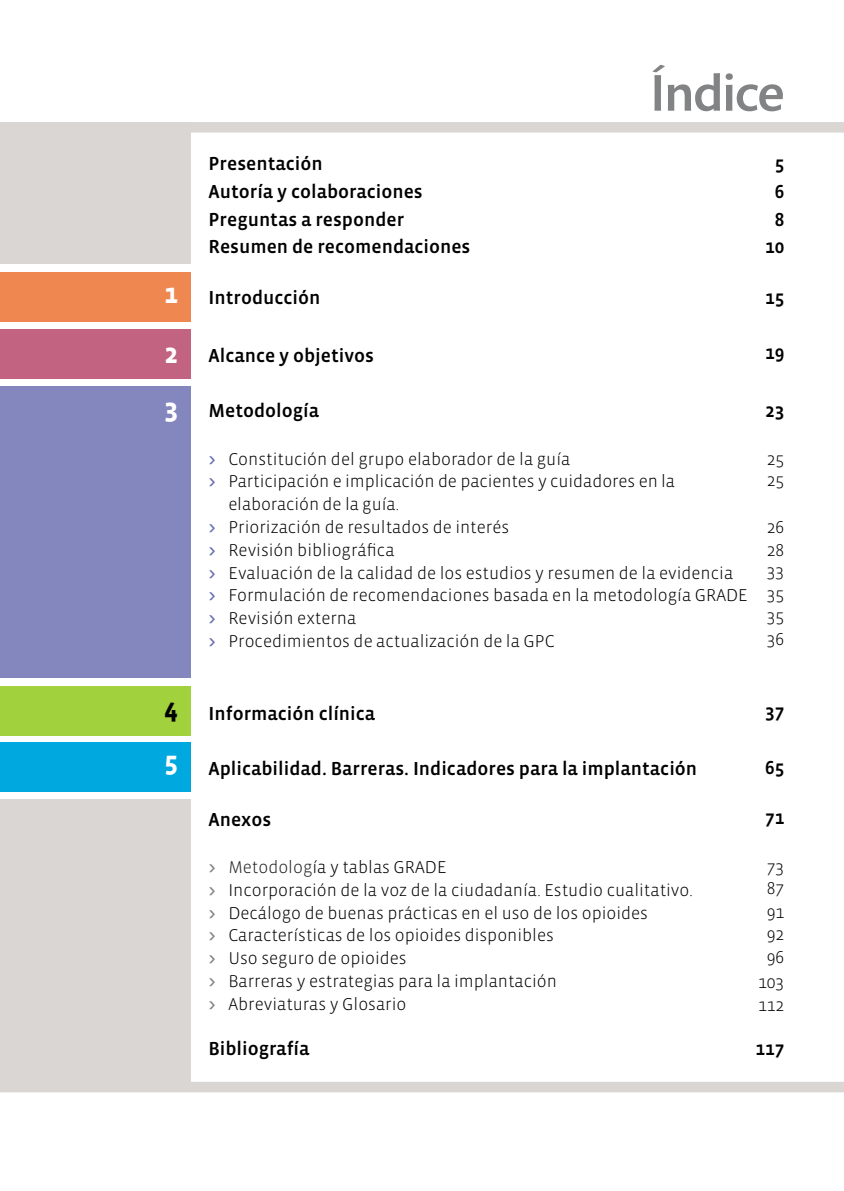
<style>
.page{position:relative;width:844px;height:1191px;background:#fff}
.page>*{position:absolute;margin:0;border:0;box-sizing:border-box;transform-origin:0 0}
.t1{font:500 52.5px "Mundo Sans Std";letter-spacing:-.025em;color:#828384}
.t2{font:700 28px/60px "Vista Sans";color:#fff}
.t3{font:700 28px "Vista Sans";color:#000}
.t4{font:19.25px/27.7px "Vista Sans Med";color:#000;text-align:center}
.t5{font:300 17.5px/22.8px "Vista Sans";color:#000}
.s1{font-family:"Vista Sans Med";font-weight:400;color:#656daf}
.s2{font-family:"Vista Sans Med";font-weight:400;color:#828384}
.s3{color:#231f20}
</style>
<div class="page">
<div style="left:0;top:272px;width:190px;height:49px;background:#ee8750"></div>
<div style="left:0;top:329px;width:190px;height:50px;background:#c16381"></div>
<div style="left:0;top:386px;width:190px;height:292px;background:#8486be"></div>
<div style="left:0;top:686px;width:190px;height:49px;background:#a1d13d"></div>
<div style="left:0;top:742px;width:190px;height:50px;background:#00a8e0"></div>
<div style="left:0;top:122px;width:190px;height:142px;background:#d9d6d4"></div>
<div style="left:0;top:799px;width:190px;height:288px;background:#d9d6d4"></div>
<div style="left:39px;top:122px;width:804px;height:11px;background:#d9d6d4"></div>
<div style="left:0;top:1081px;width:843px;height:11px;background:#d9d6d4"></div>
<h2 class="t2" style="left:164px;top:264px;width:15px">1<br>2</h2>
<h2 class="t2" style="left:164px;top:379px;width:15px">3</h2>
<h2 class="t3" style="left:164px;top:694px;width:15px">4</h2>
<h2 class="t2" style="left:164px;top:732px;width:15px">5</h2>
<p class="t4" style="left:208px;top:150px;width:263px;text-align:left">Presentación<br>Autoría y colaboraciones<br>Preguntas a responder<br>Resumen de recomendaciones</p>
<p class="t4" style="left:208px;top:284px;width:113px">Introducción</p>
<h1 class="t1" style="left:650px;top:65px;width:136px">Índice</h1>
<p class="t4" style="left:765px;top:150px;width:21px">5<br>6<br>8<br>10</p>
<p class="t4" style="left:765px;top:284px;width:21px">15</p>
<p class="t4" style="left:208px;top:342px;width:167px">Alcance y objetivos</p>
<p class="t4" style="left:208px;top:397px;width:112px">Metodología</p>
<p class="t5" style="left:208px;top:448px;width:363px"><span class="s1">&gt;</span> Constitución del grupo elaborador de la guía</p>
<p class="t5" style="left:208px;top:470px;width:468px"><span class="s1">&gt;</span> Participación e implicación de pacientes y cuidadores en la</p>
<p class="t5" style="left:228px;top:493px;width:172px">elaboración de la guía.</p>
<p class="t5" style="left:208px;top:516px;width:302px"><span class="s1">&gt;</span> Priorización de resultados de interés</p>
<p class="t5" style="left:208px;top:539px;width:187px"><span class="s1">&gt;</span> Revisión bibliográfica</p>
<p class="t5" style="left:208px;top:561px;width:526px"><span class="s1">&gt;</span> Evaluación de la calidad de los estudios y resumen de la evidencia</p>
<p class="t5" style="left:208px;top:584px;width:540px"><span class="s1">&gt;</span> Formulación de recomendaciones basada en la metodología GRADE</p>
<p class="t5" style="left:208px;top:607px;width:149px"><span class="s1">&gt;</span> Revisión externa</p>
<p class="t5" style="left:208px;top:630px;width:347px"><span class="s1">&gt;</span> Procedimientos de actualización de la GPC</p>
<p class="t4" style="left:765px;top:339px;width:21px">19</p>
<p class="t4" style="left:765px;top:397px;width:21px">23</p>
<p class="t5" style="left:766px;top:448px;width:19px;line-height:21.7px">25<br>25</p>
<p class="t5" style="left:766px;top:516px;width:19px">26<br>28</p>
<p class="t5" style="left:766px;top:560px;width:19px;text-align:justify">33<br>35<br>35<br>36</p>
<p class="t4" style="left:208px;top:699px;width:168px">Información clínica</p>
<p class="t4" style="left:208px;top:755px;width:490px">Aplicabilidad. Barreras. Indicadores para la implantación</p>
<p class="t4" style="left:208px;top:805px;width:64px">Anexos</p>
<p class="t5" style="left:208px;top:856px;width:485px"><span class="s2">&gt;</span> <span class="s3">Metodolog</span>ía y tablas GRADE<br><span class="s2">&gt;</span> Incorporación de la voz de la ciudadanía. Estudio cualitativo. <span class="s2">&gt;</span> Decálogo de buenas prácticas en el uso de los opioides<br><span class="s2">&gt;</span> Características de los opioides disponibles<br><span class="s2">&gt;</span> Uso seguro de opioides<br><span class="s2">&gt;</span> Barreras y estrategias para la implantación<br><span class="s2">&gt;</span> Abreviaturas y Glosario</p>
<p class="t4" style="left:208px;top:1035px;width:102px">Bibliografía</p>
<p class="t4" style="left:765px;top:698px;width:21px">37</p>
<p class="t4" style="left:765px;top:753px;width:21px">65</p>
<p class="t4" style="left:765px;top:804px;width:21px">71</p>
<p class="t5" style="left:766px;top:857px;width:19px;line-height:21px">73<br>87</p>
<p class="t5" style="left:766px;top:901px;width:19px;text-align:justify">91<br>92<br>96</p>
<p class="t5" style="left:758px;top:971px;width:28px">103<br>112</p>
<p class="t4" style="left:755px;top:1034px;width:30px">117</p>
</div>
